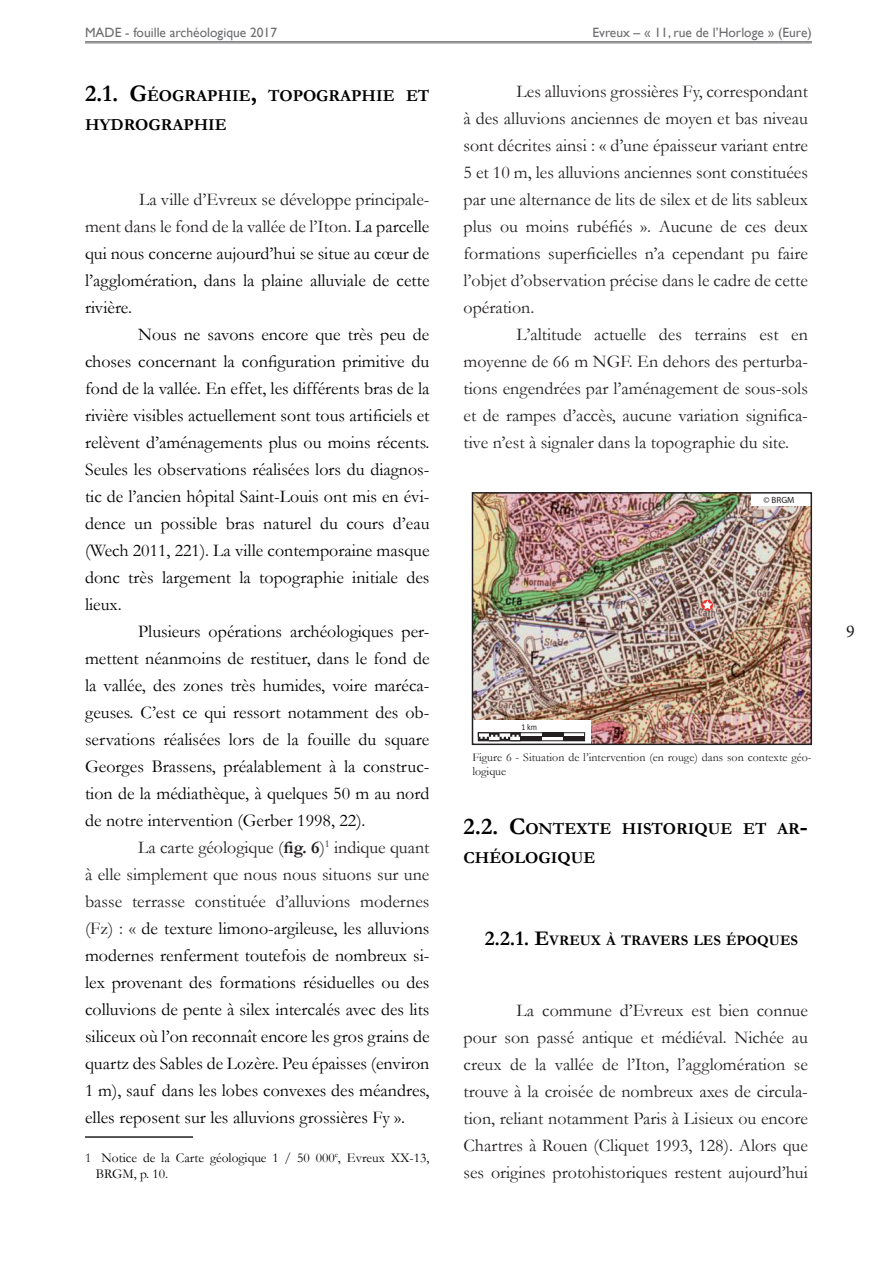
<style>
.page{position:relative;width:893px;height:1263px;background:#fff}
.page>*{position:absolute;margin:0;border:0;box-sizing:border-box;transform-origin:0 0}
.t1{font:18px/27px "Garamond";color:#000;text-align:justify}
.t2{font:18px/27px "Garamond";color:#231f20;text-align:justify}
.t3{font:18px "Minion Pro";color:#231f20}
.t4{font:700 16.8px/28.8px "Garamond";color:#000}
.t5{font:700 14.7px "Garamond";color:#000}
.t6{font:13.5px "Gill Sans";color:#6c6d70}
.t7{font:13.5px/16.2px "Garamond";color:#000}
.t8{font:12px/14.4px "Garamond";color:#231f20}
.t9{font:9px "Myriad Pro";color:#231f20}
.t10{font:9px "Calibri";color:#231f20;scale:.87 1}
.s1{font-size:24px}
.s2{color:#231f20}
.s3{font-weight:700;color:#231f20}
.s4{font-size:21px}
</style>
<div class="page">
<hr style="left:85px;top:41px;width:727px;height:1px;background:#6c6d70">
<hr style="left:85px;top:43px;width:727px;height:1px;background:#6c6d70">
<hr style="left:85px;top:1136px;width:108px;height:2px;background:#231f20">
<img style="left:475px;top:495px;width:334px;height:247px">
<div style="left:472px;top:720px;width:118px;height:24px;background:#fff"></div>
<div style="left:751px;top:493px;width:60px;height:13px;background:#fff"></div>
<div style="left:472px;top:492px;width:340px;height:253px;border:2px solid #231f20"></div>
<svg style="left:702px;top:600px;width:11px;height:11px"></svg>
<svg style="left:702px;top:600px;width:10px;height:9px"></svg>
<svg style="left:521px;top:734px;width:62px;height:3px"></svg>
<hr style="left:542px;top:733px;width:21px;height:4px;background:#231f20">
<hr style="left:563px;top:737px;width:22px;height:4px;background:#231f20">
<hr style="left:521px;top:737px;width:21px;height:4px;background:#231f20">
<svg style="left:480px;top:734px;width:41px;height:5px"></svg>
<div style="left:478px;top:732px;width:107px;height:9px;border:1px solid #231f20"></div>
<p class="t6" style="left:85px;top:25px;width:194px">MADE - fouille archéologique 2017</p>
<p class="t6" style="left:592px;top:25px;width:221px">Evreux – « 11, rue de l’Horloge » (Eure)</p>
<p class="t4" style="left:85px;top:81px;width:346px"><span class="s1">2.1. G</span>ÉOGRAPHIE<span class="s1">,</span> TOPOGRAPHIE ET<br>HYDROGRAPHIE</p>
<p class="t1" style="left:85px;top:185px;width:346px;text-indent:54px"><span class="s2">La ville d’Evreux se développe principale&shy;ment dans le fond de la vallée de l’Iton.</span> La parcelle qui nous concerne aujourd’hui se situe au cœur de l’agglomération, dans la plaine alluviale de cette rivière.</p>
<p class="t1" style="left:85px;top:320px;width:346px;text-align:left;text-indent:53px">Nous ne savons encore que très peu de choses concernant la configuration primitive du fond de la vallée. En effet, les différents bras de la rivière visibles actuellement sont tous artificiels et relèvent d’aménagements plus ou moins récents.<br>Seules les observations réalisées lors du diagnos&shy;tic de l’ancien hôpital Saint-Louis ont mis en évi&shy;dence un possible bras naturel du cours d’eau (Wech 2011, 221). La ville contemporaine masque donc très largement la topographie initiale des lieux.</p>
<p class="t1" style="left:85px;top:617px;width:346px;text-indent:53px">Plusieurs opérations archéologiques per&shy;mettent néanmoins de restituer, dans le fond de la vallée, des zones très humides, voire maréca&shy;geuses. C’est ce qui ressort notamment des ob&shy;servations réalisées lors de la fouille du square Georges Brassens, préalablement à la construc&shy;tion de la médiathèque, à quelques 50 m au nord de notre intervention (Gerber 1998, 22).</p>
<p class="t1" style="left:85px;top:833px;width:346px;text-indent:53px"><span class="s2">La carte géologique (</span><span class="s3">fig. 6</span><span class="s2">)</span><sup>1</sup> <span class="s2">indique quant à elle simplement que nous nous situons sur une basse terrasse constituée d’alluvions modernes (Fz) : «</span> de texture limono-argileuse, les alluvions modernes renferment toutefois de nombreux si&shy;lex provenant des formations résiduelles ou des colluvions de pente à silex intercalés avec des lits siliceux où l’on reconnaît encore les gros grains de quartz des Sables de Lozère. Peu épaisses (environ 1 m), sauf dans les lobes convexes des méandres, elles reposent sur les alluvions grossières Fy ».</p>
<p class="t7" style="left:96px;top:1149px;width:335px;text-indent:-11px"><span class="s2">1</span> Notice de la Carte géologique 1 / 50 000<sup>e</sup>, Evreux XX-13,<br>BRGM, p. 10.</p>
<p class="t2" style="left:463px;top:77px;width:346px;text-indent:53px">Les alluvions grossières Fy, correspondant à des alluvions anciennes de moyen et bas niveau sont décrites ainsi : « d’une épaisseur variant entre 5 et 10 m, les alluvions anciennes sont constituées par une alternance de lits de silex et de lits sableux plus ou moins rubéfiés ». Aucune de ces deux formations superficielles n’a cependant pu faire l’objet d’observation précise dans le cadre de cette opération.</p>
<p class="t2" style="left:463px;top:320px;width:346px;text-indent:53px">L’altitude actuelle des terrains est en moyenne de 66 m NGF. En dehors des perturba&shy;tions engendrées par l’aménagement de sous-sols et de rampes d’accès, aucune variation significa&shy;tive n’est à signaler dans la topographie du site.</p>
<p class="t9" style="left:764px;top:494px;width:32px">© BRGM</p>
<p class="t10" style="left:522px;top:721px;width:19px">1 km</p>
<p class="t8" style="left:472px;top:750px;width:341px">Figure 6 - Situation de l’intervention (en rouge) dans son contexte géo&shy;logique</p>
<p class="t4" style="left:463px;top:814px;width:346px"><span class="s1">2.2. C</span>ONTEXTE HISTORIQUE ET AR<span class="s1">-<br></span>CHÉOLOGIQUE</p>
<p class="t5" style="left:485px;top:930px;width:315px"><span class="s4">2.2.1. E</span>VREUX À TRAVERS LES ÉPOQUES</p>
<p class="t2" style="left:463px;top:996px;width:346px;text-indent:53px">La commune d’Evreux est bien connue pour son passé antique et médiéval. Nichée au creux de la vallée de l’Iton, l’agglomération se trouve à la croisée de nombreux axes de circula&shy;tion, reliant notamment Paris à Lisieux ou encore Chartres à Rouen (Cliquet 1993, 128). Alors que ses origines protohistoriques restent aujourd’hui</p>
<p class="t3" style="left:846px;top:619px;width:10px">9</p>
</div>
